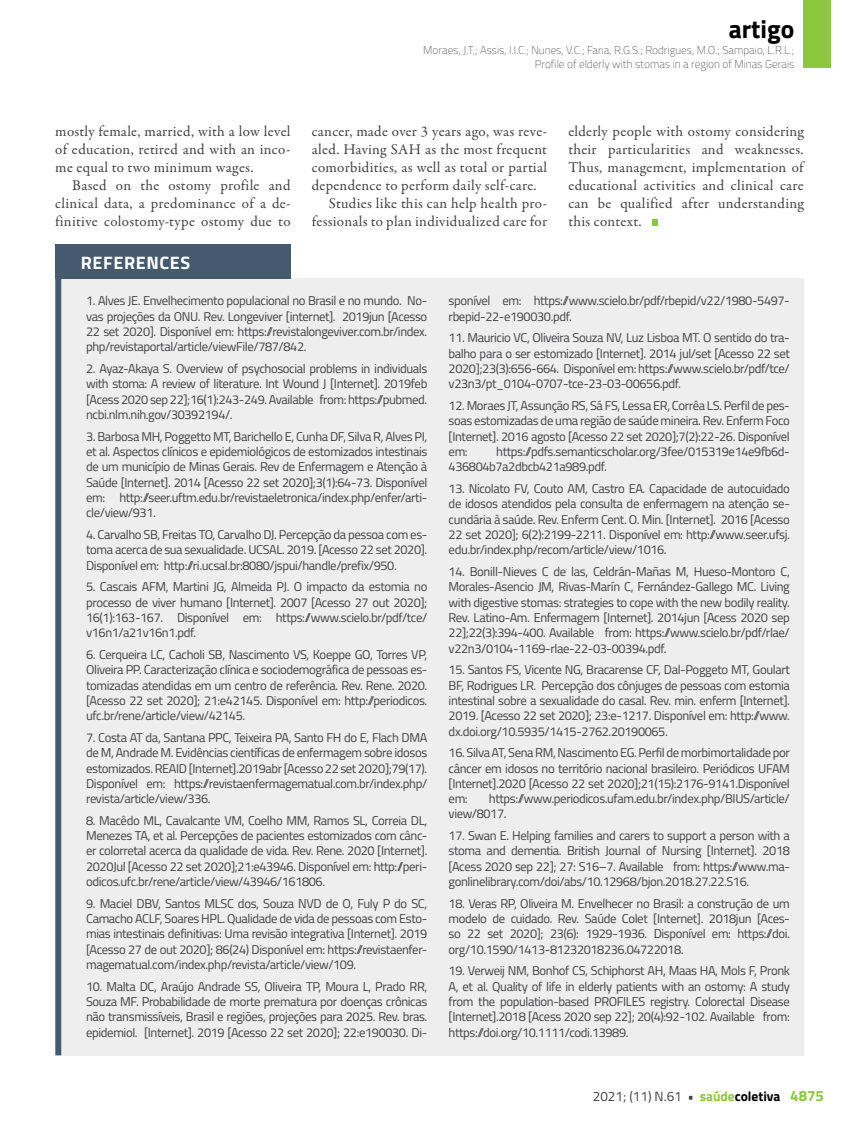
<style>
.page{position:relative;width:859px;height:1132px;background:#fff}
.page>*{position:absolute;margin:0;border:0;box-sizing:border-box;transform-origin:0 0}
.t1{font:700 25.5px "Titillium";color:#000}
.t2{font:700 18px "Titillium";letter-spacing:.035em;color:#fff}
.t3{font:15px/18px "Garamond Premr Pro";letter-spacing:.02em;color:#414042;text-align:justify}
.t4{font:13.5px "Titillium";color:#414042}
.t5{font:12.75px/15.3px "Titillium";letter-spacing:-.03em;color:#414042;text-align:justify}
.t6{font:100 11.25px/13.5px "Titillium";color:#414042;text-align:right}
.s1{font-weight:700}
.s2{font-weight:700;color:#8dc63f}
.s3{font-weight:700;color:#000}
.s4{font-weight:700;font-size:15px;color:#8dc63f}
</style>
<div class="page">
<div style="left:804px;top:0;width:27px;height:68px;background:#8dc63f"></div>
<svg style="left:652px;top:220px;width:6px;height:6px"></svg>
<div style="left:61px;top:278px;width:743px;height:776px;background:#eeeeef"></div>
<div style="left:55px;top:244px;width:236px;height:35px;background:#455a6c"></div>
<div style="left:55px;top:260px;width:6px;height:794px;background:#455a6c"></div>
<h1 class="t1" style="left:729px;top:10px;width:67px">artigo</h1>
<p class="t6" style="left:423px;top:43px;width:373px">Moraes, J.T.; Assis, I.I.C.; Nunes, V.C.; Faria, R.G.S.; Rodrigues, M.O.; Sampaio, L.R.L.;<br>Profile of elderly with stomas in a region of Minas Gerais</p>
<p class="t3" style="left:55px;top:122px;width:237px">mostly female, married, with a low level of education, retired and with an inco&shy;me equal to two minimum wages.</p>
<p class="t3" style="left:55px;top:176px;width:237px;text-indent:17px">Based on the ostomy profile and clinical data, a predominance of a de&shy;finitive colostomy-type ostomy due to</p>
<p class="t3" style="left:312px;top:122px;width:237px">cancer, made over 3 years ago, was reve-</p>
<p class="t3" style="left:312px;top:140px;width:237px">aled. Having SAH as the most frequent</p>
<p class="t3" style="left:312px;top:158px;width:237px">comorbidities, as well as total or partial</p>
<p class="t3" style="left:312px;top:176px;width:226px">dependence to perform daily self-care.</p>
<p class="t3" style="left:329px;top:194px;width:220px">Studies like this can help health pro-</p>
<p class="t3" style="left:312px;top:212px;width:237px">fessionals to plan individualized care for</p>
<p class="t3" style="left:568px;top:122px;width:237px">elderly people with ostomy considering their particularities and weaknesses.<br>Thus, management, implementation of educational activities and clinical care can be qualified after understanding this context.</p>
<h2 class="t2" style="left:81px;top:249px;width:111px">REFERENCES</h2>
<p class="t5" style="left:86px;top:292px;width:343px">1. Alves JE. Envelhecimento populacional no Brasil e no mundo. No&shy;vas projeções da ONU. Rev. Longeviver [internet]. 2019jun [Acesso 22 set 2020]. Disponível em: https://revistalongeviver.com.br/index. php/revistaportal/article/viewFile/787/842.</p>
<p class="t5" style="left:86px;top:360px;width:343px">2. Ayaz-Akaya S. Overview of psychosocial problems in individuals with stoma: A review of literature. Int Wound J [Internet]. 2019feb [Acess 2020 sep 22];16(1):243-249. Available from: https://pubmed. ncbi.nlm.nih.gov/30392194/.</p>
<p class="t5" style="left:86px;top:428px;width:343px">3. Barbosa MH, Poggetto MT, Barichello E, Cunha DF, Silva R, Alves PI, et al. Aspectos clínicos e epidemiológicos de estomizados intestinais de um município de Minas Gerais. Rev de Enfermagem e Atenção à Saúde [Internet]. 2014 [Acesso 22 set 2020];3(1):64-73. Disponível em: http://seer.uftm.edu.br/revistaeletronica/index.php/enfer/arti&shy;cle/view/931.</p>
<p class="t5" style="left:86px;top:526px;width:343px">4. Carvalho SB, Freitas TO, Carvalho DJ. Percepção da pessoa com es&shy;toma acerca de sua sexualidade. UCSAL. 2019. [Acesso 22 set 2020].<br>Disponível em: http://ri.ucsal.br:8080/jspui/handle/prefix/950.</p>
<p class="t5" style="left:86px;top:578px;width:343px">5. Cascais AFM, Martini JG, Almeida PJ. O impacto da estomia no processo de viver humano [Internet]. 2007 [Acesso 27 out 2020]; 16(1):163-167. Disponível em: https://www.scielo.br/pdf/tce/ v16n1/a21v16n1.pdf.</p>
<p class="t5" style="left:86px;top:646px;width:343px">6. Cerqueira LC, Cacholi SB, Nascimento VS, Koeppe GO, Torres VP, Oliveira PP. Caracterização clínica e sociodemográfica de pessoas es&shy;tomizadas atendidas em um centro de referência. Rev. Rene. 2020. [Acesso 22 set 2020]; 21:e42145. Disponível em: http://periodicos. ufc.br/rene/article/view/42145.</p>
<p class="t5" style="left:86px;top:729px;width:343px">7. Costa AT da, Santana PPC, Teixeira PA, Santo FH do E, Flach DMA de M, Andrade M. Evidências científicas de enfermagem sobre idosos estomizados. REAID [Internet].2019abr [Acesso 22 set 2020];79(17).<br>Disponível em: https://revistaenfermagematual.com.br/index.php/ revista/article/view/336.</p>
<p class="t5" style="left:86px;top:811px;width:343px">8. Macêdo ML, Cavalcante VM, Coelho MM, Ramos SL, Correia DL, Menezes TA, et al. Percepções de pacientes estomizados com cânc&shy;er colorretal acerca da qualidade de vida. Rev. Rene. 2020 [Internet].<br>2020Jul [Acesso 22 set 2020];21:e43946. Disponível em: http://peri&shy;odicos.ufc.br/rene/article/view/43946/161806.</p>
<p class="t5" style="left:86px;top:894px;width:343px">9. Maciel DBV, Santos MLSC dos, Souza NVD de O, Fuly P do SC, Camacho ACLF, Soares HPL. Qualidade de vida de pessoas com Esto&shy;mias intestinais definitivas: Uma revisão integrativa [Internet]. 2019 [Acesso 27 de out 2020]; 86(24) Disponível em: https://revistaenfer&shy;magematual.com/index.php/revista/article/view/109.</p>
<p class="t5" style="left:86px;top:977px;width:343px">10. Malta DC, Araújo Andrade SS, Oliveira TP, Moura L, Prado RR, Souza MF. Probabilidade de morte prematura por doenças crônicas não transmissíveis, Brasil e regiões, projeções para 2025. Rev. bras. epidemiol. [Internet]. 2019 [Acesso 22 set 2020]; 22:e190030. Di-</p>
<p class="t5" style="left:449px;top:292px;width:343px">sponível em: https://www.scielo.br/pdf/rbepid/v22/1980-5497- rbepid-22-e190030.pdf.</p>
<p class="t5" style="left:449px;top:329px;width:343px">11. Mauricio VC, Oliveira Souza NV, Luz Lisboa MT. O sentido do tra&shy;balho para o ser estomizado [Internet]. 2014 jul/set [Acesso 22 set 2020];23(3):656-664. Disponível em: https://www.scielo.br/pdf/tce/ v23n3/pt_0104-0707-tce-23-03-00656.pdf.</p>
<p class="t5" style="left:449px;top:397px;width:343px">12. Moraes JT, Assunção RS, Sá FS, Lessa ER, Corrêa LS. Perfil de pes&shy;soas estomizadas de uma região de saúde mineira. Rev. Enferm Foco [Internet]. 2016 agosto [Acesso 22 set 2020];7(2):22-26. Disponível em:</p>
<p class="t5" style="left:449px;top:443px;width:343px;text-indent:48px">https://pdfs.semanticscholar.org/3fee/015319e14e9fb6d-<br>436804b7a2dbcb421a989.pdf.</p>
<p class="t5" style="left:449px;top:480px;width:343px">13. Nicolato FV, Couto AM, Castro EA. Capacidade de autocuidado de idosos atendidos pela consulta de enfermagem na atenção se&shy;cundária à saúde. Rev. Enferm Cent. O. Min. [Internet]. 2016 [Acesso 22 set 2020]; 6(2):2199-2211. Disponível em: http://www.seer.ufsj. edu.br/index.php/recom/article/view/1016.</p>
<p class="t5" style="left:449px;top:563px;width:343px">14. Bonill-Nieves C de las, Celdrán-Mañas M, Hueso-Montoro C, Morales-Asencio JM, Rivas-Marín C, Fernández-Gallego MC. Living with digestive stomas: strategies to cope with the new bodily reality.<br>Rev. Latino-Am. Enfermagem [Internet]. 2014jun [Acess 2020 sep 22];22(3):394-400. Available from: https://www.scielo.br/pdf/rlae/ v22n3/0104-1169-rlae-22-03-00394.pdf.</p>
<p class="t5" style="left:449px;top:661px;width:343px">15. Santos FS, Vicente NG, Bracarense CF, Dal-Poggeto MT, Goulart BF, Rodrigues LR. Percepção dos cônjuges de pessoas com estomia intestinal sobre a sexualidade do casal. Rev. min. enferm [Internet].<br>2019. [Acesso 22 set 2020]; 23:e-1217. Disponível em: http://www. dx.doi.org/10.5935/1415-2762.20190065.</p>
<p class="t5" style="left:449px;top:744px;width:343px">16. Silva AT, Sena RM, Nascimento EG. Perfil de morbimortalidade por câncer em idosos no território nacional brasileiro. Periódicos UFAM [Internet].2020 [Acesso 22 set 2020];21(15):2176-9141.Disponível em:</p>
<p class="t5" style="left:449px;top:790px;width:343px;text-indent:40px">https://www.periodicos.ufam.edu.br/index.php/BIUS/article/ view/8017.</p>
<p class="t5" style="left:449px;top:827px;width:343px">17. Swan E. Helping families and carers to support a person with a stoma and dementia. British Journal of Nursing [Internet]. 2018 [Acess 2020 sep 22]; 27: S16–7. Available from: https://www.ma&shy;gonlinelibrary.com/doi/abs/10.12968/bjon.2018.27.22.S16.</p>
<p class="t5" style="left:449px;top:894px;width:343px">18. Veras RP, Oliveira M. Envelhecer no Brasil: a construção de um modelo de cuidado. Rev. Saúde Colet [Internet]. 2018jun [Aces&shy;so 22 set 2020]; 23(6): 1929-1936. Disponível em: https://doi. org/10.1590/1413-81232018236.04722018.</p>
<p class="t5" style="left:449px;top:962px;width:343px">19. Verweij NM, Bonhof CS, Schiphorst AH, Maas HA, Mols F, Pronk A, et al. Quality of life in elderly patients with an ostomy: A study from the population-based PROFILES registry. Colorectal Disease [Internet].2018 [Acess 2020 sep 22]; 20(4):92-102. Available from: https://doi.org/10.1111/codi.13989.</p>
<p class="t4" style="left:593px;top:1086px;width:233px">2021; (11) N.61 <span class="s1">•</span> <span class="s2">saúde</span><span class="s3">coletiva</span> <span class="s4">4875</span></p>
</div>
